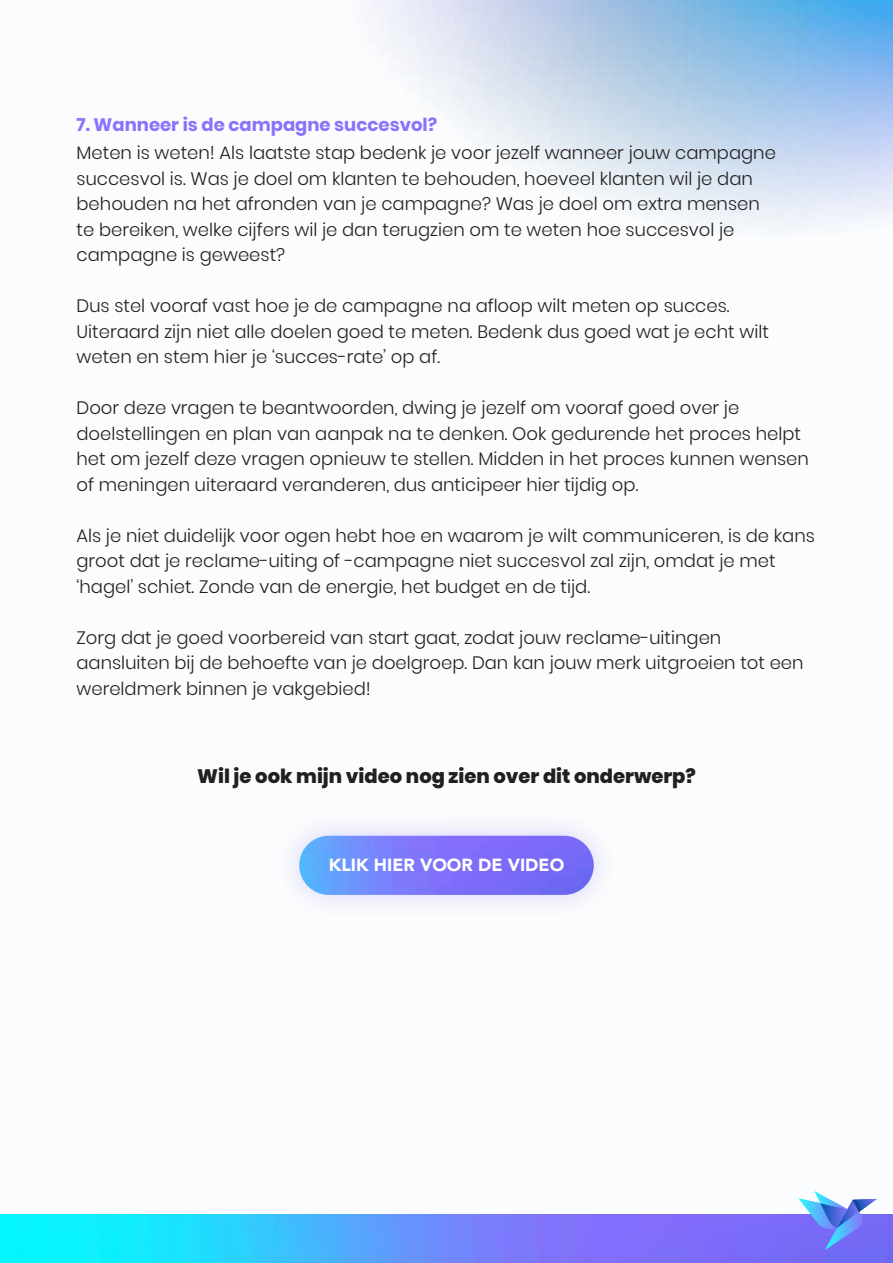
<style>
.page{position:relative;width:893px;height:1263px;background:#fafcfd}
.page>*{position:absolute;margin:0;border:0;box-sizing:border-box;transform-origin:0 0}
.t1{font:800 19.5px "Poppins";color:#231f20}
.t2{font:300 18px/25.5px "Poppins";color:#231f20}
.t3{font:700 18px "Poppins";color:#8973fa}
.t4{font:900 17.55px "Avenir";color:#fff}
</style>
<div class="page">
<img style="left:382px;top:0;width:511px;height:223px">
<div style="left:276px;top:811px;width:342px;height:109px;background:#8973fa;opacity:.3"></div>
<img style="left:299px;top:836px;width:295px;height:59px;border-radius:30px">
<img style="left:0;top:1215px;width:893px;height:48px">
<svg style="left:799px;top:1191px;width:78px;height:59px"></svg>
<p class="t3" style="left:77px;top:114px;width:362px">7. Wanneer is de campagne succesvol?</p>
<p class="t2" style="left:77px;top:140px;width:701px">Meten is weten! Als laatste stap bedenk je voor jezelf wanneer jouw campagne succesvol is. Was je doel om klanten te behouden, hoeveel klanten wil je dan behouden na het afronden van je campagne? Was je doel om extra mensen te bereiken, welke cijfers wil je dan terugzien om te weten hoe succesvol je campagne is geweest?</p>
<p class="t2" style="left:77px;top:293px;width:694px">Dus stel vooraf vast hoe je de campagne na afloop wilt meten op succes.<br>Uiteraard zijn niet alle doelen goed te meten. Bedenk dus goed wat je echt wilt weten en stem hier je ‘succes-rate’ op af.</p>
<p class="t2" style="left:77px;top:395px;width:734px">Door deze vragen te beantwoorden, dwing je jezelf om vooraf goed over je doelstellingen en plan van aanpak na te denken. Ook gedurende het proces helpt het om jezelf deze vragen opnieuw te stellen. Midden in het proces kunnen wensen of meningen uiteraard veranderen, dus anticipeer hier tijdig op.</p>
<p class="t2" style="left:77px;top:523px;width:740px">Als je niet duidelijk voor ogen hebt hoe en waarom je wilt communiceren, is de kans groot dat je reclame-uiting of -campagne niet succesvol zal zijn, omdat je met ‘hagel’ schiet. Zonde van de energie, het budget en de tijd.</p>
<p class="t2" style="left:77px;top:625px;width:729px">Zorg dat je goed voorbereid van start gaat, zodat jouw reclame-uitingen aansluiten bij de behoefte van je doelgroep. Dan kan jouw merk uitgroeien tot een wereldmerk binnen je vakgebied!</p>
<p class="t1" style="left:197px;top:765px;width:500px">Wil je ook mijn video nog zien over dit onderwerp?</p>
<p class="t4" style="left:329px;top:850px;width:237px">KLIK HIER VOOR DE VIDEO</p>
</div>
